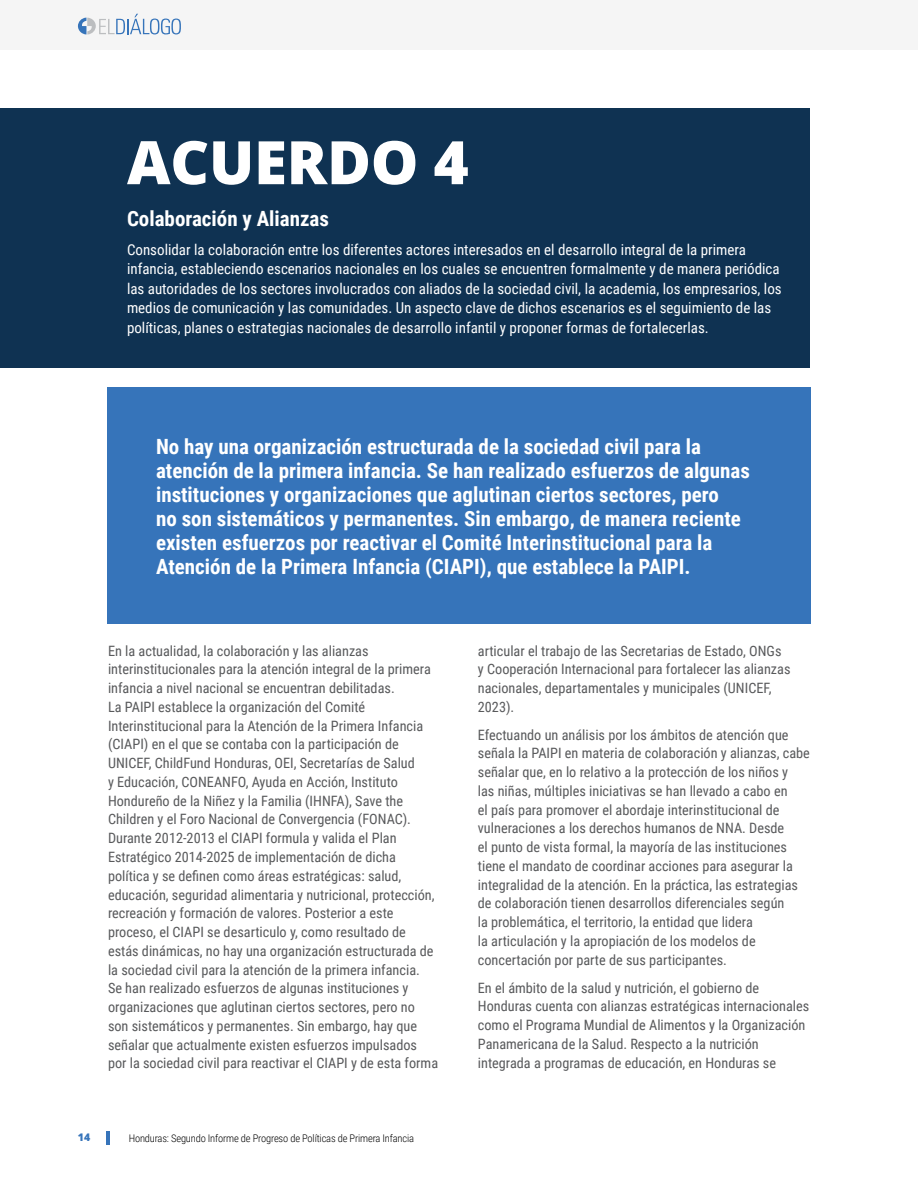
<style>
.page{position:relative;width:918px;height:1188px;background:#fff}
.page>*{position:absolute;margin:0;border:0;box-sizing:border-box;transform-origin:0 0}
.t1{font:800 60px "Open Sans";letter-spacing:-.005em;color:#fff}
.t2{font:700 21px/24px "Roboto Condensed";color:#fff}
.t3{font:15px/19.5px "Roboto Condensed";color:#fff}
.t4{font:14.25px/18.8px "Roboto Condensed";color:#58595b}
.t5{font:300 10.5px "Roboto Condensed";letter-spacing:-.015em;color:#000}
.t6{font:800 10.5px "Open Sans";color:#3674ba}
</style>
<div class="page">
<div style="left:0;top:0;width:918px;height:50px;background:#f5f5f5"></div>
<hr style="left:106px;top:1131px;width:3px;height:14px;background:#3674ba">
<svg style="left:78px;top:14px;width:103px;height:21px"></svg>
<div style="left:0;top:108px;width:810px;height:259px;background:#0f3252"></div>
<div style="left:107px;top:387px;width:704px;height:237px;background:#3674ba"></div>
<h1 class="t1" style="left:127px;top:117px;width:343px">ACUERDO 4</h1>
<h2 class="t2" style="left:127px;top:206px;width:204px">Colaboración y Alianzas</h2>
<p class="t3" style="left:127px;top:239px;width:656px">Consolidar la colaboración entre los diferentes actores interesados en el desarrollo integral de la primera infancia, estableciendo escenarios nacionales en los cuales se encuentren formalmente y de manera periódica las autoridades de los sectores involucrados con aliados de la sociedad civil, la academia, los empresarios, los medios de comunicación y las comunidades. Un aspecto clave de dichos escenarios es el seguimiento de las políticas, planes o estrategias nacionales de desarrollo infantil y proponer formas de fortalecerlas.</p>
<p class="t2" style="left:156px;top:434px;width:595px">No hay una organización estructurada de la sociedad civil para la atención de la primera infancia. Se han realizado esfuerzos de algunas instituciones y organizaciones que aglutinan ciertos sectores, pero<br>no son sistemáticos y permanentes. Sin embargo, de manera reciente existen esfuerzos por reactivar el Comité Interinstitucional para la Atención de la Primera Infancia (CIAPI), que establece la PAIPI.</p>
<p class="t4" style="left:108px;top:641px;width:332px">En la actualidad, la colaboración y las alianzas interinstitucionales para la atención integral de la primera infancia a nivel nacional se encuentran debilitadas.<br>La PAIPI establece la organización del Comité Interinstitucional para la Atención de la Primera Infancia (CIAPI) en el que se contaba con la participación de UNICEF, ChildFund Honduras, OEI, Secretarías de Salud<br>y Educación, CONEANFO, Ayuda en Acción, Instituto Hondureño de la Niñez y la Familia (IHNFA), Save the Children y el Foro Nacional de Convergencia (FONAC).<br>Durante 2012-2013 el CIAPI formula y valida el Plan Estratégico 2014-2025 de implementación de dicha política y se definen como áreas estratégicas: salud, educación, seguridad alimentaria y nutricional, protección, recreación y formación de valores. Posterior a este proceso, el CIAPI se desarticulo y, como resultado de estás dinámicas, no hay una organización estructurada de la sociedad civil para la atención de la primera infancia.<br>Se han realizado esfuerzos de algunas instituciones y organizaciones que aglutinan ciertos sectores, pero no son sistemáticos y permanentes. Sin embargo, hay que señalar que actualmente existen esfuerzos impulsados por la sociedad civil para reactivar el CIAPI y de esta forma</p>
<p class="t6" style="left:78px;top:1129px;width:14px">14</p>
<p class="t5" style="left:129px;top:1130px;width:287px">Honduras: Segundo Informe de Progreso de Políticas de Primera Infancia</p>
<p class="t4" style="left:478px;top:641px;width:314px">articular el trabajo de las Secretarias de Estado, ONGs y Cooperación Internacional para fortalecer las alianzas nacionales, departamentales y municipales (UNICEF, 2023).</p>
<p class="t4" style="left:478px;top:725px;width:334px">Efectuando un análisis por los ámbitos de atención que señala la PAIPI en materia de colaboración y alianzas, cabe señalar que, en lo relativo a la protección de los niños y<br>las niñas, múltiples iniciativas se han llevado a cabo en<br>el país para promover el abordaje interinstitucional de vulneraciones a los derechos humanos de NNA. Desde<br>el punto de vista formal, la mayoría de las instituciones tiene el mandato de coordinar acciones para asegurar la integralidad de la atención. En la práctica, las estrategias de colaboración tienen desarrollos diferenciales según<br>la problemática, el territorio, la entidad que lidera<br>la articulación y la apropiación de los modelos de concertación por parte de sus participantes.</p>
<p class="t4" style="left:478px;top:978px;width:333px">En el ámbito de la salud y nutrición, el gobierno de Honduras cuenta con alianzas estratégicas internacionales como el Programa Mundial de Alimentos y la Organización Panamericana de la Salud. Respecto a la nutrición integrada a programas de educación, en Honduras se</p>
</div>
